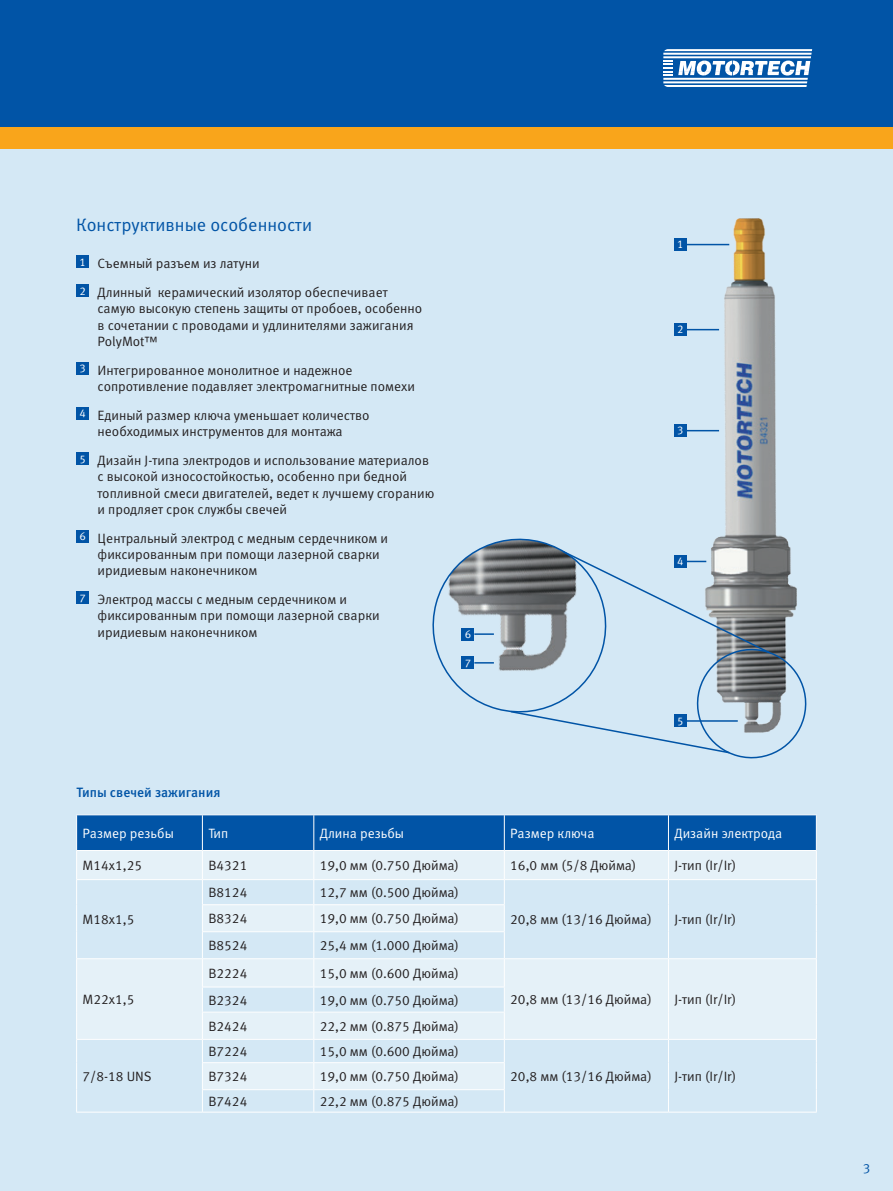
<style>
.page{position:relative;width:893px;height:1191px;background:#d4e8f5}
.page>*{position:absolute;margin:0;border:0;box-sizing:border-box;transform-origin:0 0}
.Note_hochgestellt{font:18px "Meta Pro Norm";color:#0154a6}
.Note_hochgestellt-2{font:13.5px/16.2px "Meta Pro Norm";color:#231f20}
.Tabelle_Content{font:13.5px "Meta Pro Norm";color:#231f20}
.t1{font:13.5px "Meta Pro Norm";color:#fff}
._2_Überschrift{font:500 13.5px "Meta Pro";color:#0154a6}
.t2{font:13.5px "Meta Pro Norm";color:#0154a6}
.t3{font:11.25px "Meta Pro Norm";color:#fff}
</style>
<div class="page">
<div style="left:0;top:0;width:893px;height:128px;background:#0154a6"></div>
<div style="left:0;top:128px;width:893px;height:21px;background:#f9a51b"></div>
<hr style="left:663px;top:53px;width:149px;height:2px;background:#fff">
<hr style="left:663px;top:56px;width:148px;height:2px;background:#fff">
<hr style="left:663px;top:78px;width:145px;height:2px;background:#fff">
<hr style="left:663px;top:81px;width:144px;height:2px;background:#fff">
<svg style="left:664px;top:49px;width:148px;height:2px"></svg>
<svg style="left:664px;top:85px;width:143px;height:2px"></svg>
<svg style="left:663px;top:60px;width:147px;height:16px"></svg>
<hr style="left:76px;top:814px;width:126px;height:1px;background:#fff">
<hr style="left:202px;top:814px;width:112px;height:1px;background:#fff">
<hr style="left:314px;top:814px;width:190px;height:1px;background:#fff">
<hr style="left:504px;top:814px;width:164px;height:1px;background:#fff">
<hr style="left:668px;top:814px;width:149px;height:1px;background:#fff">
<hr style="left:76px;top:1111px;width:126px;height:1px;background:#fff">
<hr style="left:202px;top:1111px;width:112px;height:1px;background:#fff">
<hr style="left:314px;top:1111px;width:190px;height:1px;background:#fff">
<hr style="left:504px;top:1111px;width:164px;height:1px;background:#fff">
<hr style="left:668px;top:1111px;width:149px;height:1px;background:#fff">
<svg style="left:76px;top:815px;width:741px;height:296px"></svg>
<div style="left:76px;top:255px;width:13px;height:13px;background:#0154a6"></div>
<div style="left:76px;top:284px;width:13px;height:13px;background:#0154a6"></div>
<div style="left:76px;top:362px;width:13px;height:13px;background:#0154a6"></div>
<div style="left:76px;top:407px;width:13px;height:13px;background:#0154a6"></div>
<div style="left:76px;top:452px;width:13px;height:13px;background:#0154a6"></div>
<div style="left:76px;top:530px;width:13px;height:13px;background:#0154a6"></div>
<div style="left:76px;top:591px;width:13px;height:13px;background:#0154a6"></div>
<img style="left:687px;top:218px;width:89px;height:310px">
<div style="left:674px;top:238px;width:13px;height:13px;background:#0154a6"></div>
<hr style="left:687px;top:244px;width:42px;height:1px;background:#0154a6">
<div style="left:674px;top:323px;width:13px;height:13px;background:#0154a6"></div>
<hr style="left:687px;top:329px;width:32px;height:1px;background:#0154a6">
<div style="left:674px;top:424px;width:13px;height:13px;background:#0154a6"></div>
<hr style="left:687px;top:430px;width:32px;height:1px;background:#0154a6">
<svg style="left:432px;top:528px;width:375px;height:231px"></svg>
<p class="Note_hochgestellt" style="left:76px;top:211px;width:237px">Конструктивные особенности</p>
<p class="t3" style="left:79px;top:253px;width:8px">1</p>
<p class="Note_hochgestellt-2" style="left:98px;top:255px;width:164px">Съемный разъем из латуни</p>
<p class="t3" style="left:79px;top:282px;width:8px">2</p>
<p class="Note_hochgestellt-2" style="left:98px;top:284px;width:326px">Длинный керамический изолятор обеспечивает самую высокую степень защиты от пробоев, особенно в сочетании с проводами и удлинителями зажигания PolyMot™</p>
<p class="t3" style="left:79px;top:360px;width:8px">3</p>
<p class="Note_hochgestellt-2" style="left:98px;top:361px;width:319px">Интегрированное монолитное и надежное сопротивление подавляет электромагнитные помехи</p>
<p class="t3" style="left:79px;top:405px;width:8px">4</p>
<p class="Note_hochgestellt-2" style="left:98px;top:406px;width:273px">Единый размер ключа уменьшает количество необходимых инструментов для монтажа</p>
<p class="t3" style="left:79px;top:450px;width:8px">5</p>
<p class="Note_hochgestellt-2" style="left:98px;top:451px;width:338px">Дизайн J-типа электродов и использование материалов с высокой износостойкостью, особенно при бедной топливной смеси двигателей, ведет к лучшему сгоранию и продляет срок службы свечей</p>
<p class="t3" style="left:79px;top:528px;width:8px">6</p>
<p class="Note_hochgestellt-2" style="left:98px;top:529px;width:292px">Центральный электрод с медным сердечником и фиксированным при помощи лазерной сварки иридиевым наконечником</p>
<p class="t3" style="left:79px;top:589px;width:8px">7</p>
<p class="Note_hochgestellt-2" style="left:98px;top:590px;width:284px">Электрод массы с медным сердечником и фиксированным при помощи лазерной сварки иридиевым наконечником</p>
<p class="t3" style="left:465px;top:625px;width:8px">6</p>
<p class="t3" style="left:465px;top:654px;width:8px">7</p>
<p class="t3" style="left:677px;top:236px;width:8px">1</p>
<p class="t3" style="left:677px;top:321px;width:8px">2</p>
<p class="t3" style="left:677px;top:422px;width:8px">3</p>
<p class="t3" style="left:677px;top:553px;width:8px">4</p>
<p class="t3" style="left:677px;top:712px;width:8px">5</p>
<p class="_2_Überschrift" style="left:77px;top:782px;width:145px">Типы свечей зажигания</p>
<p class="t1" style="left:83px;top:823px;width:93px">Размер резьбы</p>
<p class="t1" style="left:208px;top:823px;width:21px">Тип</p>
<p class="t1" style="left:320px;top:823px;width:86px">Длина резьбы</p>
<p class="t1" style="left:510px;top:823px;width:86px">Размер ключа</p>
<p class="t1" style="left:674px;top:823px;width:109px">Дизайн электрода</p>
<p class="Tabelle_Content" style="left:83px;top:855px;width:61px">M14x1,25</p>
<p class="Tabelle_Content" style="left:208px;top:855px;width:41px">B4321</p>
<p class="Tabelle_Content" style="left:320px;top:855px;width:141px">19,0 мм (0.750 Дюйма)</p>
<p class="Tabelle_Content" style="left:510px;top:855px;width:128px">16,0 мм (5/8 Дюйма)</p>
<p class="Tabelle_Content" style="left:674px;top:855px;width:63px">J-тип (Ir/Ir)</p>
<p class="Tabelle_Content" style="left:83px;top:909px;width:53px">M18x1,5</p>
<p class="Tabelle_Content" style="left:83px;top:989px;width:53px">M22x1,5</p>
<p class="Tabelle_Content" style="left:83px;top:1066px;width:71px">7/8-18 UNS</p>
<p class="Tabelle_Content" style="left:208px;top:882px;width:41px">B8124</p>
<p class="Tabelle_Content" style="left:320px;top:882px;width:141px">12,7 мм (0.500 Дюйма)</p>
<p class="Tabelle_Content" style="left:208px;top:908px;width:41px">B8324</p>
<p class="Tabelle_Content" style="left:320px;top:908px;width:141px">19,0 мм (0.750 Дюйма)</p>
<p class="Tabelle_Content" style="left:510px;top:909px;width:143px">20,8 мм (13/16 Дюйма)</p>
<p class="Tabelle_Content" style="left:674px;top:909px;width:63px">J-тип (Ir/Ir)</p>
<p class="Tabelle_Content" style="left:208px;top:935px;width:41px">B8524</p>
<p class="Tabelle_Content" style="left:320px;top:935px;width:141px">25,4 мм (1.000 Дюйма)</p>
<p class="Tabelle_Content" style="left:208px;top:963px;width:41px">B2224</p>
<p class="Tabelle_Content" style="left:320px;top:963px;width:141px">15,0 мм (0.600 Дюйма)</p>
<p class="Tabelle_Content" style="left:208px;top:989px;width:41px">B2324</p>
<p class="Tabelle_Content" style="left:320px;top:989px;width:141px">19,0 мм (0.750 Дюйма)</p>
<p class="Tabelle_Content" style="left:510px;top:989px;width:143px">20,8 мм (13/16 Дюйма)</p>
<p class="Tabelle_Content" style="left:674px;top:989px;width:63px">J-тип (Ir/Ir)</p>
<p class="Tabelle_Content" style="left:208px;top:1016px;width:41px">B2424</p>
<p class="Tabelle_Content" style="left:320px;top:1016px;width:141px">22,2 мм (0.875 Дюйма)</p>
<p class="Tabelle_Content" style="left:208px;top:1041px;width:41px">B7224</p>
<p class="Tabelle_Content" style="left:320px;top:1041px;width:141px">15,0 мм (0.600 Дюйма)</p>
<p class="Tabelle_Content" style="left:208px;top:1066px;width:41px">B7324</p>
<p class="Tabelle_Content" style="left:320px;top:1066px;width:141px">19,0 мм (0.750 Дюйма)</p>
<p class="Tabelle_Content" style="left:510px;top:1066px;width:143px">20,8 мм (13/16 Дюйма)</p>
<p class="Tabelle_Content" style="left:674px;top:1066px;width:63px">J-тип (Ir/Ir)</p>
<p class="Tabelle_Content" style="left:208px;top:1091px;width:41px">B7424</p>
<p class="Tabelle_Content" style="left:320px;top:1091px;width:141px">22,2 мм (0.875 Дюйма)</p>
<p class="t2" style="left:863px;top:1156px;width:9px">3</p>
</div>
